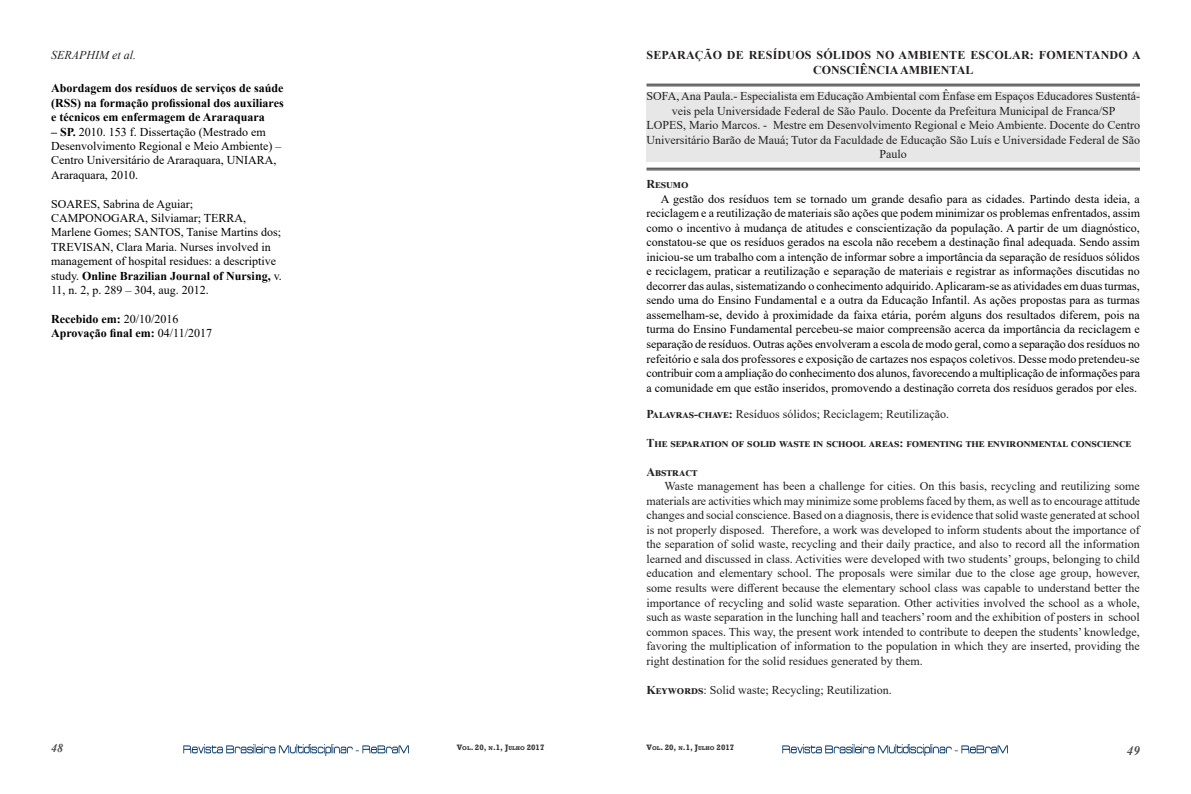
<style>
.page{position:relative;width:1191px;height:794px;background:#fff}
.page>*{position:absolute;margin:0;border:0;box-sizing:border-box;transform-origin:0 0}
.Corpo_do_texto{font:italic 700 13px "Times New Roman";color:#4f4f50}
.Corpo_do_texto-2{font:12px/14.5px "Times New Roman";color:#000}
.Corpo_do_texto-3{font:12px/14.5px "Times New Roman";color:#231f20;text-align:center}
.t1{font:700 12px/14.4px "Times New Roman";color:#000;text-align:justify}
.Corpo_do_texto-4{font:700 12px "Times New Roman";letter-spacing:.025em;color:#231f20}
.Título_do_trabalho{font:700 12px/14.4px "Times New Roman";letter-spacing:.015em;color:#231f20;text-align:center}
.Resumo{font:12px "Times New Roman";color:#231f20}
.Título_do_trabalho-2{font:12px "Times New Roman";color:#231f20}
.t2{font:italic 12px "Times New Roman";color:#231f20}
.Resumo-2{font:700 12px "Times New Roman";color:#231f20}
.Corpo_do_texto-5{font:italic 700 12px "Times New Roman";color:#4f4f50}
.t3{font:700 8px "Rockwell";color:#333}
.s1{font-weight:700}
.s2{font-weight:400}
.s3{font-size:5.6px}
</style>
<div class="page">
<img style="left:782px;top:744px;width:225px;height:11px">
<img style="left:183px;top:744px;width:226px;height:11px">
<hr style="left:646px;top:84px;width:494px;height:1px;background:#231f20">
<hr style="left:646px;top:86px;width:494px;height:1px;background:#231f20">
<hr style="left:646px;top:168px;width:494px;height:1px;background:#231f20">
<hr style="left:646px;top:170px;width:494px;height:1px;background:#231f20">
<div style="left:646px;top:92px;width:494px;height:70px;background:#e7e7e7"></div>
<p class="t2" style="left:51px;top:47px;width:86px">SERAPHIM et al.</p>
<p class="t1" style="left:51px;top:81px;width:234px">Abordagem dos resíduos de serviços de saúde (RSS) na formação profissional dos auxiliares e técnicos em enfermagem de Araraquara</p>
<p class="Corpo_do_texto-2" style="left:51px;top:124px;width:232px"><span class="s1">– SP.</span> 2010. 153 f. Dissertação (Mestrado em Desenvolvimento Regional e Meio Ambiente) – Centro Universitário de Araraquara, UNIARA, Araraquara, 2010.</p>
<p class="Corpo_do_texto-2" style="left:51px;top:196px;width:232px">SOARES, Sabrina de Aguiar; CAMPONOGARA, Silviamar; TERRA, Marlene Gomes; SANTOS, Tanise Martins dos; TREVISAN, Clara Maria. Nurses involved in management of hospital residues: a descriptive study. <span class="s1">Online Brazilian Journal of Nursing,</span> v.<br>11, n. 2, p. 289 – 304, aug. 2012.</p>
<p class="t1" style="left:51px;top:311px;width:129px">Recebido em: <span class="s2">20/10/2016</span></p>
<p class="t1" style="left:51px;top:326px;width:162px">Aprovação final em: <span class="s2">04/11/2017</span></p>
<p class="Título_do_trabalho" style="left:646px;top:48px;width:496px">SEPARAÇÃO DE RESÍDUOS SÓLIDOS NO AMBIENTE ESCOLAR: FOMENTANDO A<br>CONSCIÊNCIA AMBIENTAL</p>
<p class="Corpo_do_texto-3" style="left:646px;top:89px;width:495px">SOFA, Ana Paula.- Especialista em Educação Ambiental com Ênfase em Espaços Educadores Sustentá&shy;veis pela Universidade Federal de São Paulo. Docente da Prefeitura Municipal de Franca/SP</p>
<p class="Corpo_do_texto-3" style="left:646px;top:118px;width:495px">LOPES, Mario Marcos. - Mestre em Desenvolvimento Regional e Meio Ambiente. Docente do Centro<br>Universitário Barão de Mauá; Tutor da Faculdade de Educação São Luís e Universidade Federal de São<br>Paulo</p>
<p class="Resumo-2" style="left:646px;top:175px;width:44px">Resumo</p>
<p class="Corpo_do_texto-2" style="left:646px;top:191px;width:495px;text-align:justify;text-indent:14px">A gestão dos resíduos tem se tornado um grande desafio para as cidades. Partindo desta ideia, a reciclagem e a reutilização de materiais são ações que podem minimizar os problemas enfrentados, assim como o incentivo à mudança de atitudes e conscientização da população. A partir de um diagnóstico, constatou-se que os resíduos gerados na escola não recebem a destinação final adequada. Sendo assim iniciou-se um trabalho com a intenção de informar sobre a importância da separação de resíduos sólidos e reciclagem, praticar a reutilização e separação de materiais e registrar as informações discutidas no decorrer das aulas, sistematizando o conhecimento adquirido. Aplicaram-se as atividades em duas turmas, sendo uma do Ensino Fundamental e a outra da Educação Infantil. As ações propostas para as turmas assemelham-se, devido à proximidade da faixa etária, porém alguns dos resultados diferem, pois na turma do Ensino Fundamental percebeu-se maior compreensão acerca da importância da reciclagem e separação de resíduos. Outras ações envolveram a escola de modo geral, como a separação dos resíduos no refeitório e sala dos professores e exposição de cartazes nos espaços coletivos. Desse modo pretendeu-se contribuir com a ampliação do conhecimento dos alunos, favorecendo a multiplicação de informações para a comunidade em que estão inseridos, promovendo a destinação correta dos resíduos gerados por eles.</p>
<p class="Resumo" style="left:646px;top:405px;width:304px"><span class="s1">Palavras-chave:</span> Resíduos sólidos; Reciclagem; Reutilização.</p>
<p class="Corpo_do_texto-4" style="left:646px;top:434px;width:486px">The separation of solid waste in school areas: fomenting the environmental conscience</p>
<p class="Corpo_do_texto-4" style="left:646px;top:463px;width:53px">Abstract</p>
<p class="Corpo_do_texto-3" style="left:646px;top:478px;width:495px;text-align:justify;text-indent:18px">Waste management has been a challenge for cities. On this basis, recycling and reutilizing some materials are activities which may minimize some problems faced by them, as well as to encourage attitude changes and social conscience. Based on a diagnosis, there is evidence that solid waste generated at school is not properly disposed. Therefore, a work was developed to inform students about the importance of the separation of solid waste, recycling and their daily practice, and also to record all the information learned and discussed in class. Activities were developed with two students’ groups, belonging to child education and elementary school. The proposals were similar due to the close age group, however, some results were different because the elementary school class was capable to understand better the importance of recycling and solid waste separation. Other activities involved the school as a whole, such as waste separation in the lunching hall and teachers’ room and the exhibition of posters in school common spaces. This way, the present work intended to contribute to deepen the students’ knowledge, favoring the multiplication of information to the population in which they are inserted, providing the right destination for the solid residues generated by them.</p>
<p class="Título_do_trabalho-2" style="left:646px;top:681px;width:247px"><span class="s1">Keywords</span>: Solid waste; Recycling; Reutilization.</p>
<p class="Corpo_do_texto-5" style="left:51px;top:740px;width:13px">48</p>
<p class="t3" style="left:646px;top:742px;width:89px">V<span class="s3">OL</span>. 20, <span class="s3">N</span>.1, J<span class="s3">ULHO</span> 2017</p>
<p class="t3" style="left:457px;top:742px;width:89px">V<span class="s3">OL</span>. 20, <span class="s3">N</span>.1, J<span class="s3">ULHO</span> 2017</p>
<p class="Corpo_do_texto" style="left:1127px;top:741px;width:14px">49</p>
</div>
